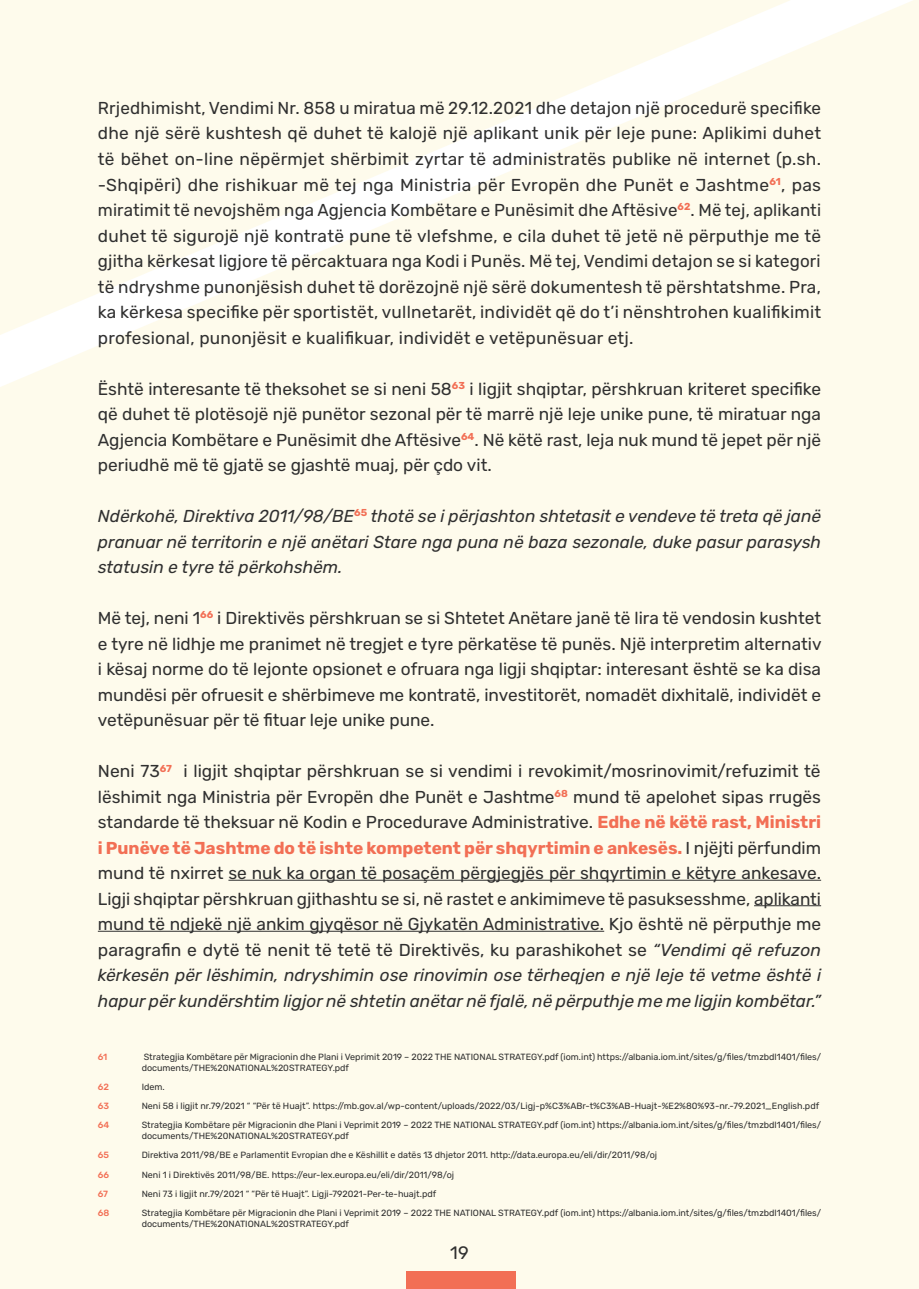
<style>
.page{position:relative;width:919px;height:1289px;background:#fff}
.page>*{position:absolute;margin:0;border:0;box-sizing:border-box;transform-origin:0 0}
.t1{font:18px "Rubik";color:#303030}
.t2{font:17.25px/25.5px "Rubik";color:#303030;text-align:justify}
.t3{font:italic 17.25px/25.5px "Rubik";color:#303030;text-align:justify}
.t4{font:9px/10.5px "Rubik";color:#303030}
.t5{font:500 9px "Rubik";color:#f26f55}
.s1{font-weight:700;color:#f26f55}
.s2{font-style:italic}
</style>
<div class="page">
<div style="left:0;top:0;width:918px;height:1288px;background:#fefbec"></div>
<svg style="left:0;top:0;width:913px;height:387px"></svg>
<div style="left:406px;top:1271px;width:109px;height:17px;background:#f26f55"></div>
<hr style="left:228px;top:879px;width:593px;height:1px;background:#303030">
<hr style="left:754px;top:905px;width:67px;height:1px;background:#303030">
<hr style="left:98px;top:930px;width:506px;height:1px;background:#303030">
<p class="t2" style="left:98px;top:96px;width:725px">Rrjedhimisht, Vendimi Nr. 858 u miratua më 29.12.2021 dhe detajon një procedurë specifike dhe një sërë kushtesh që duhet të kalojë një aplikant unik për leje pune: Aplikimi duhet të bëhet on-line nëpërmjet shërbimit zyrtar të administratës publike në internet (p.sh. -Shqipëri) dhe rishikuar më tej nga Ministria për Evropën dhe Punët e Jashtme<sup>61</sup>, pas miratimit të nevojshëm nga Agjencia Kombëtare e Punësimit dhe Aftësive<sup>62</sup>. Më tej, aplikanti duhet të sigurojë një kontratë pune të vlefshme, e cila duhet të jetë në përputhje me të gjitha kërkesat ligjore të përcaktuara nga Kodi i Punës. Më tej, Vendimi detajon se si kategori të ndryshme punonjësish duhet të dorëzojnë një sërë dokumentesh të përshtatshme. Pra, ka kërkesa specifike për sportistët, vullnetarët, individët që do t’i nënshtrohen kualifikimit profesional, punonjësit e kualifikuar, individët e vetëpunësuar etj.</p>
<p class="t2" style="left:98px;top:376px;width:724px">Është interesante të theksohet se si neni 58<sup>63</sup> i ligjit shqiptar, përshkruan kriteret specifike që duhet të plotësojë një punëtor sezonal për të marrë një leje unike pune, të miratuar nga Agjencia Kombëtare e Punësimit dhe Aftësive<sup>64</sup>. Në këtë rast, leja nuk mund të jepet për një periudhë më të gjatë se gjashtë muaj, për çdo vit.</p>
<p class="t3" style="left:98px;top:504px;width:724px">Ndërkohë, Direktiva 2011/98/BE<sup>65</sup> thotë se i përjashton shtetasit e vendeve të treta që janë pranuar në territorin e një anëtari Stare nga puna në baza sezonale, duke pasur parasysh statusin e tyre të përkohshëm.</p>
<p class="t2" style="left:98px;top:606px;width:725px">Më tej, neni 1<sup>66</sup> i Direktivës përshkruan se si Shtetet Anëtare janë të lira të vendosin kushtet e tyre në lidhje me pranimet në tregjet e tyre përkatëse të punës. Një interpretim alternativ i kësaj norme do të lejonte opsionet e ofruara nga ligji shqiptar: interesant është se ka disa mundësi për ofruesit e shërbimeve me kontratë, investitorët, nomadët dixhitalë, individët e vetëpunësuar për të fituar leje unike pune.</p>
<p class="t2" style="left:98px;top:759px;width:724px">Neni 73<sup>67</sup> i ligjit shqiptar përshkruan se si vendimi i revokimit/mosrinovimit/refuzimit të lëshimit nga Ministria për Evropën dhe Punët e Jashtme<sup>68</sup> mund të apelohet sipas rrugës standarde të theksuar në Kodin e Procedurave Administrative. <span class="s1">Edhe në këtë rast, Ministri i Punëve të Jashtme do të ishte kompetent për shqyrtimin e ankesës.</span> I njëjti përfundim mund të nxirret se nuk ka organ të posaçëm përgjegjës për shqyrtimin e këtyre ankesave.<br>Ligji shqiptar përshkruan gjithashtu se si, në rastet e ankimimeve të pasuksesshme, aplikanti mund të ndjekë një ankim gjyqësor në Gjykatën Administrative. Kjo është në përputhje me paragrafin e dytë të nenit të tetë të Direktivës, ku parashikohet se <span class="s2">“Vendimi që refuzon kërkesën për lëshimin, ndryshimin ose rinovimin ose tërheqjen e një leje të vetme është i hapur për kundërshtim ligjor në shtetin anëtar në fjalë, në përputhje me me ligjin kombëtar.”</span></p>
<p class="t5" style="left:98px;top:1051px;width:11px">61</p>
<p class="t4" style="left:142px;top:1051px;width:681px">Strategjia Kombëtare për Migracionin dhe Plani i Veprimit 2019 – 2022 THE NATIONAL STRATEGY.pdf (iom.int) https://albania.iom.int/sites/g/files/tmzbdl1401/files/ documents/THE%20NATIONAL%20STRATEGY.pdf</p>
<p class="t5" style="left:98px;top:1100px;width:13px">63</p>
<p class="t4" style="left:142px;top:1100px;width:679px">Neni 58 i ligjit nr.79/2021 “ “Për të Huajt”. https://mb.gov.al/wp-content/uploads/2022/03/Ligj-p%C3%ABr-t%C3%AB-Huajt-%E2%80%93-nr.-79.2021_English.pdf</p>
<p class="t5" style="left:98px;top:1120px;width:13px">64</p>
<p class="t4" style="left:142px;top:1120px;width:681px">Strategjia Kombëtare për Migracionin dhe Plani i Veprimit 2019 – 2022 THE NATIONAL STRATEGY.pdf (iom.int) https://albania.iom.int/sites/g/files/tmzbdl1401/files/ documents/THE%20NATIONAL%20STRATEGY.pdf</p>
<p class="t5" style="left:98px;top:1149px;width:13px">65</p>
<p class="t4" style="left:142px;top:1150px;width:517px">Direktiva 2011/98/BE e Parlamentit Evropian dhe e Këshillit e datës 13 dhjetor 2011. http://data.europa.eu/eli/dir/2011/98/oj</p>
<p class="t5" style="left:98px;top:1169px;width:13px">66</p>
<p class="t4" style="left:142px;top:1169px;width:314px">Neni 1 i Direktivës 2011/98/BE. https://eur-lex.europa.eu/eli/dir/2011/98/oj</p>
<p class="t5" style="left:98px;top:1188px;width:12px">67</p>
<p class="t4" style="left:142px;top:1188px;width:296px">Neni 73 i ligjit nr.79/2021 “ “Për të Huajt”. Ligji-792021-Per-te-huajt.pdf</p>
<p class="t5" style="left:98px;top:1207px;width:13px">68</p>
<p class="t4" style="left:142px;top:1208px;width:681px">Strategjia Kombëtare për Migracionin dhe Plani i Veprimit 2019 – 2022 THE NATIONAL STRATEGY.pdf (iom.int) https://albania.iom.int/sites/g/files/tmzbdl1401/files/ documents/THE%20NATIONAL%20STRATEGY.pdf</p>
<p class="t5" style="left:98px;top:1081px;width:13px">62</p>
<p class="t4" style="left:142px;top:1081px;width:25px">Idem.</p>
<p class="t1" style="left:450px;top:1242px;width:20px">19</p>
</div>
